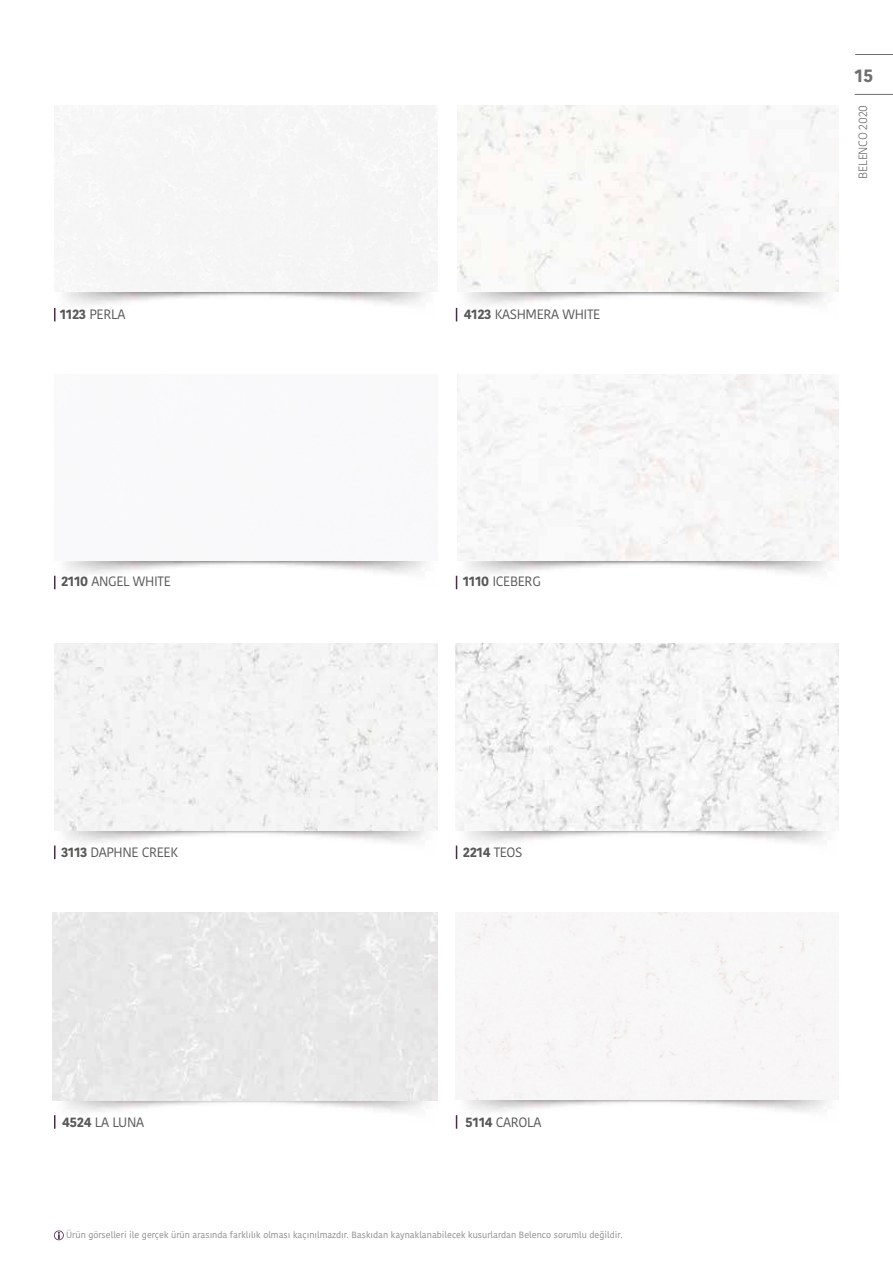
<style>
.page{position:relative;width:893px;height:1263px;background:#fff}
.page>*{position:absolute;margin:0;border:0;box-sizing:border-box;transform-origin:0 0}
.t1{font:700 18px "Kohinoor Bangla";color:#706f6f}
.t2{font:13.5px "Kohinoor Bangla";letter-spacing:-.025em;color:#575756}
.t3{font:700 13.5px "Kohinoor Bangla";color:#575756}
.t4{font:300 12px "Kohinoor Bangla";letter-spacing:-.025em;color:#000}
.t5{font:9px "Kohinoor Bangla";color:#878787}
.s1{font-weight:700}
.s2{font-weight:400}
</style>
<div class="page">
<img style="left:457px;top:830px;width:370px;height:27px">
<hr style="left:855px;top:54px;width:38px;height:1px;background:#706f6f">
<hr style="left:855px;top:94px;width:38px;height:1px;background:#706f6f">
<svg style="left:54px;top:1230px;width:10px;height:10px"></svg>
<div style="left:54px;top:374px;width:383px;height:187px;background:#f9f9fa"></div>
<svg style="left:456px;top:643px;width:383px;height:187px;fill:#f5f5f5"></svg>
<svg style="left:54px;top:308px;width:2px;height:13px"></svg>
<svg style="left:54px;top:576px;width:2px;height:13px"></svg>
<svg style="left:54px;top:845px;width:2px;height:14px"></svg>
<svg style="left:54px;top:1115px;width:2px;height:14px"></svg>
<svg style="left:456px;top:308px;width:1px;height:13px"></svg>
<svg style="left:456px;top:576px;width:1px;height:13px"></svg>
<svg style="left:456px;top:845px;width:1px;height:14px"></svg>
<svg style="left:456px;top:1115px;width:1px;height:14px"></svg>
<div style="left:457px;top:374px;width:382px;height:187px;background:#f7f7f7"></div>
<div style="left:457px;top:105px;width:382px;height:187px;background:#f8f8f6"></div>
<div style="left:54px;top:105px;width:383px;height:187px;background:#f6f6f6"></div>
<div style="left:54px;top:643px;width:383px;height:187px;background:#f3f3f3"></div>
<div style="left:456px;top:912px;width:383px;height:187px;background:#f8f7f6"></div>
<h2 class="t2" style="left:60px;top:304px;width:67px"><span class="s1">1123</span> PERLA</h2>
<h2 class="t2" style="left:464px;top:304px;width:138px"><span class="s1">4123</span> KASHMERA WHITE</h2>
<h2 class="t2" style="left:61px;top:571px;width:111px"><span class="s1">2110</span> ANGEL WHITE</h2>
<h2 class="t2" style="left:463px;top:571px;width:80px"><span class="s1">1110</span> ICEBERG</h2>
<h2 class="t2" style="left:61px;top:842px;width:119px"><span class="s1">3113</span> DAPHNE CREEK</h2>
<h2 class="t3" style="left:463px;top:841px;width:61px">2214 <span class="s2">TEOS</span></h2>
<h2 class="t2" style="left:62px;top:1112px;width:84px"><span class="s1">4524</span> LA LUNA</h2>
<h2 class="t2" style="left:465px;top:1112px;width:78px"><span class="s1">5114</span> CAROLA</h2>
<p class="t5" style="left:66px;top:1228px;width:558px">Ürün görselleri ile gerçek ürün arasında farklılık olması kaçınılmazdır. Baskıdan kaynaklanabilecek kusurlardan Belenco sorumlu değildir.</p>
<h1 class="t1" style="left:855px;top:60px;width:20px">15</h1>
<h3 class="t4" style="left:854px;top:179px;width:75px;rotate:-90deg">BELENCO 2020</h3>
</div>
